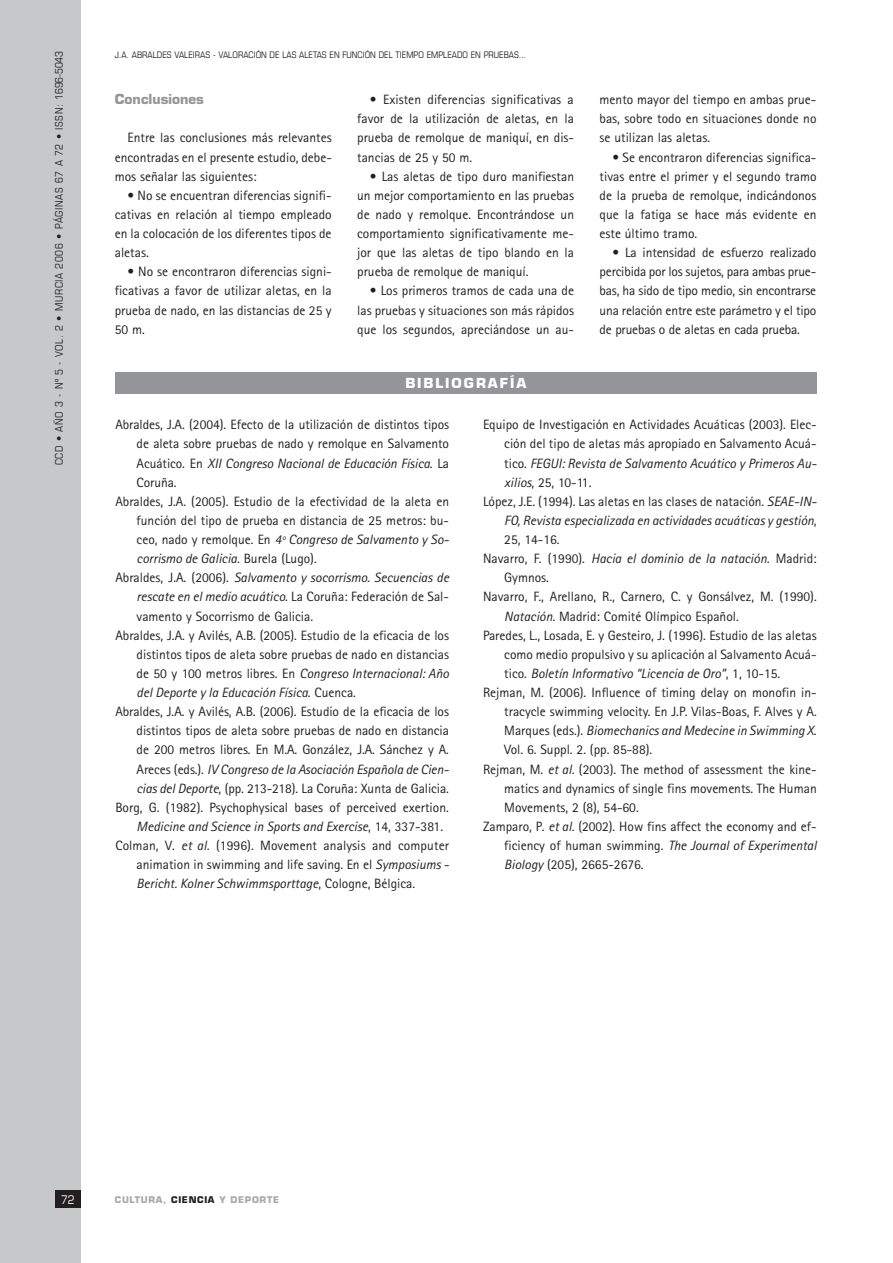
<style>
.page{position:relative;width:893px;height:1263px;background:#fff}
.page>*{position:absolute;margin:0;border:0;box-sizing:border-box;transform-origin:0 0}
.t1{font:13.5px/19.2px "Rotis Sans Serif";color:#231f20;text-align:justify}
.t2{font:italic 13.5px "Rotis Sans Serif";color:#231f20}
.t3{font:700 13.5px "Eurostile";color:#939598}
.t4{font:700 13.5px "Eurostile";letter-spacing:.145em;color:#fff}
.t5{font:condensed 12px "Eurostile";color:#fff}
.t6{font:condensed 10.5px "Eurostile";letter-spacing:.055em;color:#231f20}
.t7{font:condensed 9px "Eurostile";color:#231f20}
.t8{font:700 9px "Eurostile";letter-spacing:.07em;color:#a8a9ad}
.s1{font-style:normal}
.s2{font-style:italic}
.s3{color:#231f20}
</style>
<div class="page">
<div style="left:0;top:0;width:81px;height:1263px;background:#c7c8ca"></div>
<div style="left:55px;top:1191px;width:26px;height:17px;background:#231f20"></div>
<div style="left:115px;top:372px;width:701px;height:21px;background:#939598"></div>
<p class="t6" style="left:55px;top:465px;width:416px;rotate:-90deg">CCD • AÑO 3 - Nº 5 - VOL. 2 • MURCIA 2006 • PÁGINAS 67 A 72 • ISSN: 1696-5043</p>
<p class="t7" style="left:115px;top:51px;width:413px">J.A. ABRALDES VALEIRAS - VALORACIÓN DE LAS ALETAS EN FUNCIÓN DEL TIEMPO EMPLEADO EN PRUEBAS...</p>
<p class="t3" style="left:115px;top:94px;width:91px">Conclusiones</p>
<p class="t1" style="left:115px;top:130px;width:219px;text-indent:13px">Entre las conclusiones más relevantes encontradas en el presente estudio, debe&shy;mos señalar las siguientes:</p>
<p class="t1" style="left:115px;top:187px;width:218px;text-indent:13px">• No se encuentran diferencias signifi&shy;cativas en relación al tiempo empleado en la colocación de los diferentes tipos de aletas.</p>
<p class="t1" style="left:115px;top:263px;width:218px;text-indent:13px">• No se encontraron diferencias signi&shy;ficativas a favor de utilizar aletas, en la prueba de nado, en las distancias de 25 y 50 m.</p>
<p class="t1" style="left:357px;top:91px;width:218px;text-indent:13px">• Existen diferencias significativas a favor de la utilización de aletas, en la prueba de remolque de maniquí, en dis&shy;tancias de 25 y 50 m.</p>
<p class="t1" style="left:357px;top:168px;width:218px;text-indent:13px">• Las aletas de tipo duro manifiestan un mejor comportamiento en las pruebas de nado y remolque. Encontrándose un comportamiento significativamente me&shy;jor que las aletas de tipo blando en la prueba de remolque de maniquí.</p>
<p class="t1" style="left:357px;top:283px;width:218px;text-indent:13px">• Los primeros tramos de cada una de las pruebas y situaciones son más rápidos que los segundos, apreciándose un au-</p>
<p class="t1" style="left:600px;top:91px;width:218px">mento mayor del tiempo en ambas prue&shy;bas, sobre todo en situaciones donde no se utilizan las aletas.</p>
<p class="t1" style="left:600px;top:149px;width:218px;text-indent:13px">• Se encontraron diferencias significa&shy;tivas entre el primer y el segundo tramo de la prueba de remolque, indicándonos que la fatiga se hace más evidente en este último tramo.</p>
<p class="t1" style="left:600px;top:244px;width:218px;text-indent:13px">• La intensidad de esfuerzo realizado percibida por los sujetos, para ambas prue&shy;bas, ha sido de tipo medio, sin encontrarse una relación entre este parámetro y el tipo de pruebas o de aletas en cada prueba.</p>
<p class="t4" style="left:405px;top:378px;width:122px">BIBLIOGRAFÍA</p>
<p class="t1" style="left:115px;top:416px;width:335px">Abraldes, J.A. (2004). Efecto de la utilización de distintos tipos</p>
<p class="t1" style="left:137px;top:436px;width:314px">de aleta sobre pruebas de nado y remolque en Salvamento</p>
<p class="t2" style="left:137px;top:458px;width:314px"><span class="s1">Acuático. En</span> XII Congreso Nacional de Educación Física<span class="s1">. La</span></p>
<p class="t1" style="left:137px;top:474px;width:42px">Coruña.</p>
<p class="t1" style="left:115px;top:493px;width:335px">Abraldes, J.A. (2005). Estudio de la efectividad de la aleta en</p>
<p class="t1" style="left:137px;top:512px;width:314px">función del tipo de prueba en distancia de 25 metros: bu-</p>
<p class="t2" style="left:137px;top:535px;width:314px"><span class="s1">ceo, nado y remolque. En</span> 4º Congreso de Salvamento y So-</p>
<p class="t2" style="left:137px;top:554px;width:182px">corrismo de Galicia<span class="s1">. Burela (Lugo).</span></p>
<p class="t2" style="left:115px;top:573px;width:335px"><span class="s1">Abraldes, J.A. (2006).</span> Salvamento y socorrismo. Secuencias de</p>
<p class="t1" style="left:137px;top:589px;width:314px"><span class="s2">rescate en el medio acuático</span>. La Coruña: Federación de Sal-</p>
<p class="t1" style="left:137px;top:608px;width:178px">vamento y Socorrismo de Galicia.</p>
<p class="t1" style="left:115px;top:627px;width:335px">Abraldes, J.A. y Avilés, A.B. (2005). Estudio de la eficacia de los</p>
<p class="t1" style="left:137px;top:646px;width:314px">distintos tipos de aleta sobre pruebas de nado en distancias</p>
<p class="t2" style="left:137px;top:669px;width:314px"><span class="s1">de 50 y 100 metros libres. En</span> Congreso Internacional: Año</p>
<p class="t2" style="left:137px;top:688px;width:221px">del Deporte y la Educación Física<span class="s1">. Cuenca.</span></p>
<p class="t1" style="left:115px;top:703px;width:335px">Abraldes, J.A. y Avilés, A.B. (2006). Estudio de la eficacia de los</p>
<p class="t1" style="left:137px;top:722px;width:314px">distintos tipos de aleta sobre pruebas de nado en distancia</p>
<p class="t1" style="left:137px;top:742px;width:314px">de 200 metros libres. En M.A. González, J.A. Sánchez y A.</p>
<p class="t2" style="left:137px;top:764px;width:314px"><span class="s1">Areces (eds.).</span> IV Congreso de la Asociación Española de Cien-</p>
<p class="t1" style="left:137px;top:780px;width:314px"><span class="s2">cias del Deporte</span>, (pp. 213-218). La Coruña: Xunta de Galicia.</p>
<p class="t1" style="left:115px;top:799px;width:335px">Borg, G. (1982). Psychophysical bases of perceived exertion.</p>
<p class="t2" style="left:137px;top:822px;width:308px">Medicine and Science in Sports and Exercise<span class="s1">, 14, 337-381.</span></p>
<p class="t1" style="left:115px;top:837px;width:335px">Colman, V. <span class="s2">et al.</span> (1996). Movement analysis and computer</p>
<p class="t1" style="left:137px;top:856px;width:314px">animation in swimming and life saving. En el <span class="s2">Symposiums -</span></p>
<p class="t2" style="left:137px;top:879px;width:280px">Bericht. Kolner Schwimmsporttage<span class="s1">, Cologne, Bélgica.</span></p>
<p class="t1" style="left:483px;top:416px;width:335px">Equipo de Investigación en Actividades Acuáticas (2003). Elec-</p>
<p class="t1" style="left:504px;top:436px;width:314px">ción del tipo de aletas más apropiado en Salvamento Acuá-</p>
<p class="t2" style="left:504px;top:458px;width:314px"><span class="s1">tico.</span> FEGUI: Revista de Salvamento Acuático y Primeros Au-</p>
<p class="t1" style="left:504px;top:474px;width:89px"><span class="s2">xilios</span>, 25, 10-11.</p>
<p class="t1" style="left:483px;top:493px;width:335px">López, J.E. (1994). Las aletas en las clases de natación. <span class="s2">SEAE-IN-</span></p>
<p class="t2" style="left:504px;top:516px;width:314px">FO, Revista especializada en actividades acuáticas y gestión<span class="s1">,</span></p>
<p class="t1" style="left:504px;top:531px;width:57px">25, 14-16.</p>
<p class="t2" style="left:483px;top:554px;width:335px"><span class="s1">Navarro, F. (1990).</span> Hacia el dominio de la natación. <span class="s1">Madrid:</span></p>
<p class="t1" style="left:504px;top:569px;width:46px">Gymnos.</p>
<p class="t1" style="left:483px;top:589px;width:335px">Navarro, F., Arellano, R., Carnero, C. y Gonsálvez, M. (1990).</p>
<p class="t1" style="left:504px;top:608px;width:236px"><span class="s2">Natación.</span> Madrid: Comité Olímpico Español.</p>
<p class="t1" style="left:483px;top:627px;width:335px">Paredes, L., Losada, E. y Gesteiro, J. (1996). Estudio de las aletas</p>
<p class="t1" style="left:504px;top:646px;width:314px">como medio propulsivo y su aplicación al Salvamento Acuá-</p>
<p class="t2" style="left:504px;top:669px;width:278px"><span class="s1">tico.</span> Boletín Informativo “Licencia de Oro”<span class="s1">, 1, 10-15.</span></p>
<p class="t1" style="left:483px;top:684px;width:335px">Rejman, M. (2006). Influence of timing delay on monofin in-</p>
<p class="t1" style="left:504px;top:703px;width:314px">tracycle swimming velocity. En J.P. Vilas-Boas, F. Alves y A.</p>
<p class="t2" style="left:504px;top:726px;width:314px"><span class="s1">Marques (eds.).</span> Biomechanics and Medecine in Swimming X<span class="s1">.</span></p>
<p class="t1" style="left:504px;top:742px;width:149px">Vol. 6. Suppl. 2. (pp. 85-88).</p>
<p class="t1" style="left:483px;top:761px;width:335px">Rejman, M. <span class="s2">et al.</span> (2003). The method of assessment the kine-</p>
<p class="t1" style="left:504px;top:780px;width:314px">matics and dynamics of single fins movements. The Human</p>
<p class="t1" style="left:504px;top:799px;width:136px">Movements, 2 (8), 54-60.</p>
<p class="t1" style="left:483px;top:818px;width:335px">Zamparo, P. <span class="s2">et al.</span> (2002). How fins affect the economy and ef-</p>
<p class="t1" style="left:504px;top:837px;width:314px">ficiency of human swimming. <span class="s2">The Journal of Experimental</span></p>
<p class="t1" style="left:504px;top:856px;width:141px"><span class="s2">Biology</span> (205), 2665-2676.</p>
<p class="t5" style="left:61px;top:1195px;width:15px">72</p>
<p class="t8" style="left:115px;top:1196px;width:166px">CULTURA, <span class="s3">CIENCIA</span> Y DEPORTE</p>
</div>
